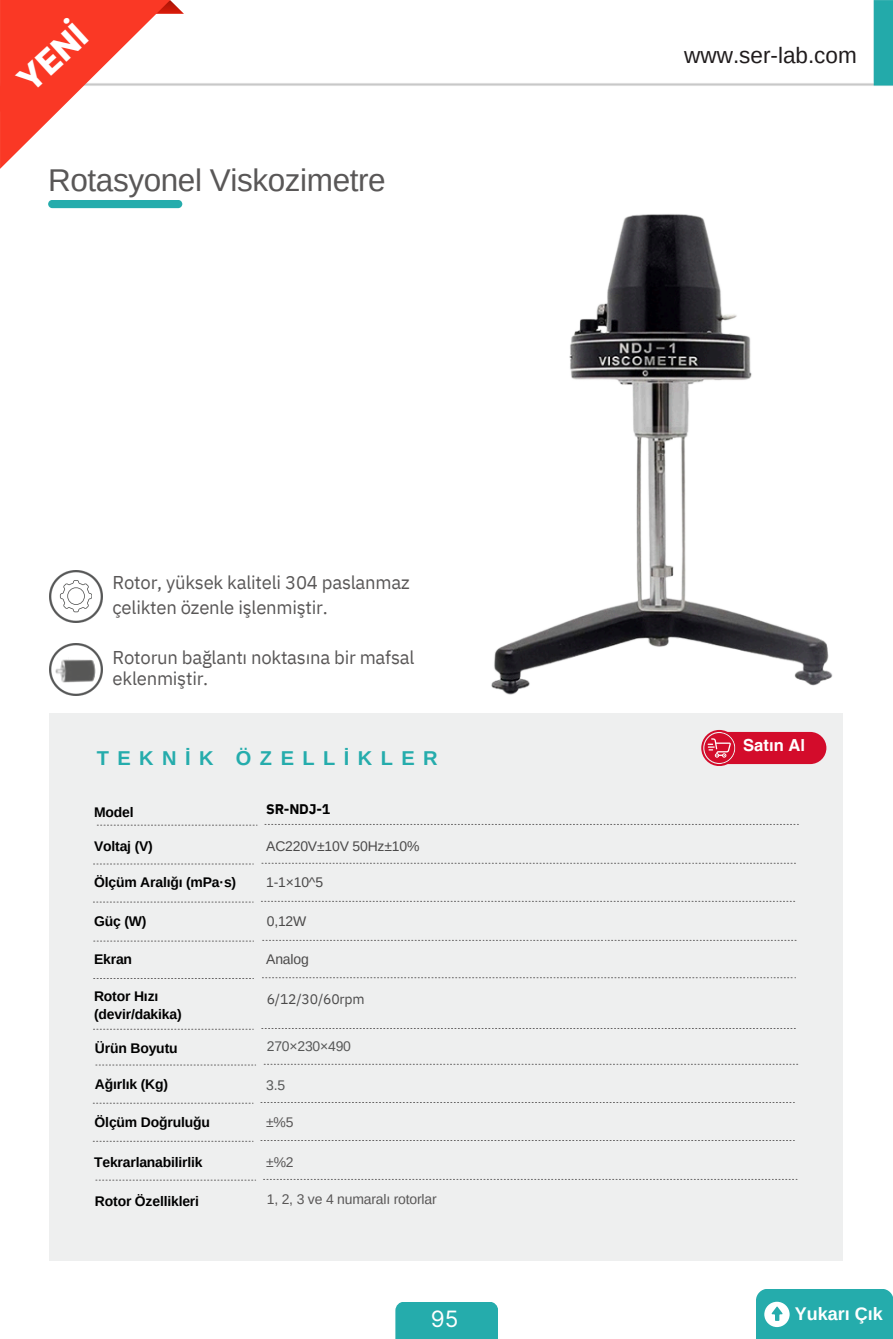
<style>
.page{position:relative;width:893px;height:1339px;background:#fff}
.page>*{position:absolute;margin:0;border:0;box-sizing:border-box;transform-origin:0 0}
.t1{font:800 33.75px "Inter";color:#fff}
.t2{font:31.5px "Arimo";letter-spacing:-.015em;color:#595757}
.t3{font:22.5px "Arimo";color:#201c1d}
.t4{font:22.5px "Inter";color:#fff}
.t5{font:700 20.03px "Arimo";letter-spacing:.42em;color:#25acac}
.t6{font:18.45px/24.8px "IBM Plex Sans";letter-spacing:-.015em;color:#595757}
.t7{font:700 18px "Arimo";color:#fff}
.t8{font:700 16.65px "Helvetica LT Pro";color:#fff}
.t9{font:700 13.95px/18.7px "Arimo";letter-spacing:-.01em;color:#000}
.t10{font:13.95px "Arimo";letter-spacing:-.015em;color:#4a4949}
.t11{font:13.95px "Arimo";letter-spacing:-.015em;color:#595757}
.t12{font:13.95px "Arimo";letter-spacing:-.015em;color:#565757}
.t13{font:13.95px "IBM Plex Sans";letter-spacing:-.015em;color:#4a4949}
.t14{font:700 13.95px "IBM Plex Sans";color:#000}
</style>
<div class="page">
<img style="left:50px;top:643px;width:52px;height:52px">
<img style="left:50px;top:570px;width:52px;height:52px">
<div style="left:395px;top:1302px;width:103px;height:36px;background:#25acac"></div>
<svg style="left:756px;top:1289px;width:137px;height:49px;background:#34b1b1"></svg>
<svg style="left:60px;top:580px;width:32px;height:32px"></svg>
<img style="left:55px;top:656px;width:42px;height:27px">
<img style="left:184px;top:0;width:709px;height:86px">
<svg style="left:0;top:0;width:184px;height:169px"></svg>
<img style="left:491px;top:214px;width:342px;height:481px">
<div style="left:50px;top:713px;width:793px;height:547px;background:#eeefef"></div>
<svg style="left:96px;top:1102px;width:90px;height:1px"></svg>
<svg style="left:96px;top:1140px;width:90px;height:1px"></svg>
<svg style="left:96px;top:901px;width:90px;height:1px"></svg>
<svg style="left:264px;top:900px;width:168px;height:1px"></svg>
<svg style="left:96px;top:1028px;width:90px;height:1px"></svg>
<svg style="left:99px;top:1064px;width:90px;height:1px"></svg>
<svg style="left:267px;top:1063px;width:168px;height:1px"></svg>
<svg style="left:96px;top:863px;width:91px;height:1px"></svg>
<svg style="left:265px;top:862px;width:168px;height:1px"></svg>
<svg style="left:265px;top:977px;width:168px;height:1px"></svg>
<svg style="left:97px;top:940px;width:90px;height:1px"></svg>
<svg style="left:266px;top:939px;width:167px;height:1px"></svg>
<svg style="left:701px;top:730px;width:125px;height:36px;background:#d83750"></svg>
<svg style="left:99px;top:1179px;width:90px;height:1px"></svg>
<svg style="left:100px;top:824px;width:90px;height:1px"></svg>
<div style="left:48px;top:200px;width:134px;height:8px;background:#25acac;border-radius:4px"></div>
<p class="t1" style="left:9px;top:69px;width:82px;rotate:-42deg">YENİ</p>
<p class="t2" style="left:48px;top:163px;width:339px">Rotasyonel Viskozimetre</p>
<h5 class="t6" style="left:113px;top:569px;width:298px">Rotor, yüksek kaliteli 304 paslanmaz çelikten özenle işlenmiştir.</h5>
<p class="t6" style="left:113px;top:645px;width:303px;line-height:21.6px">Rotorun bağlantı noktasına bir mafsal eklenmiştir.</p>
<p class="t5" style="left:97px;top:747px;width:342px">TEKNİK ÖZELLİKLER</p>
<p class="t9" style="left:94px;top:802px;width:41px">Model</p>
<p class="t14" style="left:266px;top:799px;width:66px">SR-NDJ-1</p>
<p class="t9" style="left:94px;top:836px;width:60px">Voltaj (V)</p>
<p class="t9" style="left:94px;top:872px;width:144px">Ölçüm Aralığı (mPa·s)</p>
<p class="t9" style="left:94px;top:911px;width:54px">Güç (W)</p>
<p class="t9" style="left:94px;top:949px;width:40px">Ekran</p>
<p class="t9" style="left:94px;top:986px;width:89px">Rotor Hızı (devir/dakika)</p>
<p class="t9" style="left:95px;top:1038px;width:84px">Ürün Boyutu</p>
<p class="t9" style="left:95px;top:1074px;width:75px">Ağırlık (Kg)</p>
<p class="t9" style="left:95px;top:1112px;width:117px">Ölçüm Doğruluğu</p>
<p class="t10" style="left:266px;top:838px;width:155px">AC220V±10V 50Hz±10%</p>
<p class="t10" style="left:266px;top:874px;width:58px">1-1×10^5</p>
<p class="t10" style="left:267px;top:913px;width:41px">0,12W</p>
<p class="t10" style="left:266px;top:951px;width:44px">Analog</p>
<h6 class="t13" style="left:267px;top:990px;width:99px">6/12/30/60rpm</h6>
<p class="t12" style="left:267px;top:1038px;width:86px">270×230×490</p>
<p class="t12" style="left:266px;top:1076px;width:21px">3.5</p>
<p class="t11" style="left:266px;top:1114px;width:29px">±%5</p>
<p class="t9" style="left:94px;top:1152px;width:110px">Tekrarlanabilirlik</p>
<p class="t11" style="left:266px;top:1153px;width:29px">±%2</p>
<p class="t9" style="left:95px;top:1191px;width:106px">Rotor Özellikleri</p>
<p class="t11" style="left:267px;top:1190px;width:171px">1, 2, 3 ve 4 numaralı rotorlar</p>
<p class="t3" style="left:684px;top:42px;width:174px">www.ser-lab.com</p>
<h4 class="t8" style="left:743px;top:739px;width:63px">Satın Al</h4>
<p class="t4" style="left:431px;top:1305px;width:29px">95</p>
<h5 class="t7" style="left:795px;top:1303px;width:89px">Yukarı Çık</h5>
<h1 class="t4" style="left:439px;top:1305px;width:12px">1</h1>
</div>
